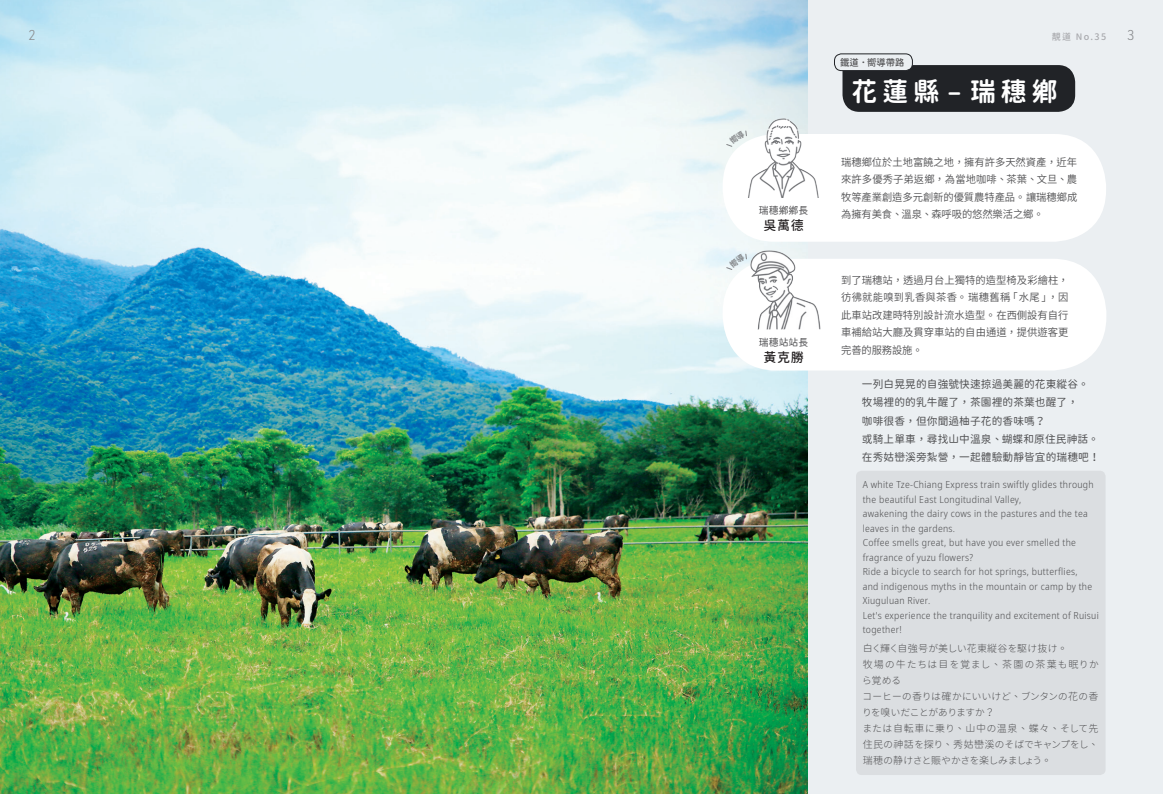
<style>
.page{position:relative;width:1163px;height:794px;background:#fff}
.page>*{position:absolute;margin:0;border:0;box-sizing:border-box;transform-origin:0 0}
.t1{font:26px "Gen Sen Rounded TW B";letter-spacing:.2em;color:#fff}
.t2{font:300 14px "URWDIN";color:#8a8c8f}
.t3{font:13px "Gen Sen Rounded TW M";letter-spacing:.05em;color:#231f20}
.t4{font:10.7px/18.3px "Gen Sen Rounded TW R";letter-spacing:.01em;color:#505052}
.t5{font:10.5px/17.5px "Source Han Sans TC";letter-spacing:-.005em;color:#505052;text-align:justify}
.t6{font:10px/16px "Gen Sen Rounded TW L";letter-spacing:.04em;color:#505052}
.t7{font:10px "Gen Sen Rounded TW R";letter-spacing:.01em;color:#505052}
.t8{font:300 semi-condensed 9.7px/14.5px "Noto Sans";letter-spacing:.03em;color:#505052}
.t9{font:9.5px "Gen Sen Rounded TW M";color:#505052}
.t10{font:9px "Gen Sen Rounded TW M";color:#a8a9ad}
</style>
<div class="page">
<div style="left:0;top:0;width:1162px;height:794px;background:#ebeff2"></div>
<img style="left:0;top:0;width:807px;height:794px">
<div style="left:855px;top:471px;width:250px;height:304px;background:#dbdee1;border-radius:6px"></div>
<div style="left:842px;top:65px;width:232px;height:47px;background:#212327"></div>
<div style="left:834px;top:54px;width:78px;height:17px;background:#ebeff2;border-radius:7px"></div>
<div style="left:833px;top:53px;width:79px;height:18px;border:1px solid #212327;border-radius:7px"></div>
<div style="left:722px;top:134px;width:383px;height:108px;background:#fff;border-radius:52px"></div>
<img style="left:741px;top:113px;width:78px;height:85px">
<div style="left:722px;top:259px;width:384px;height:111px;background:#fff;border-radius:54px"></div>
<img style="left:743px;top:245px;width:78px;height:84px">
<svg style="left:725px;top:130px;width:22px;height:18px"></svg>
<svg style="left:725px;top:253px;width:22px;height:18px"></svg>
<h2 class="t2" style="left:28px;top:26px;width:9px">2</h2>
<p class="t10" style="left:1051px;top:31px;width:56px">靚道 No.35</p>
<h2 class="t2" style="left:1126px;top:26px;width:9px">3</h2>
<p class="t9" style="left:840px;top:57px;width:66px">鐵道．嚮導帶路</p>
<p class="t7" style="left:758px;top:205px;width:51px">瑞穗鄉鄉長</p>
<h3 class="t3" style="left:763px;top:218px;width:42px">吳萬德</h3>
<p class="t7" style="left:758px;top:337px;width:51px">瑞穗站站長</p>
<h3 class="t3" style="left:763px;top:350px;width:42px">黃克勝</h3>
<h1 class="t1" style="left:851px;top:77px;width:207px">花蓮縣 –瑞穗鄉</h1>
<p class="t5" style="left:841px;top:153px;width:237px">瑞穗鄉位於土地富饒之地，擁有許多天然資產，近年來許多優秀子弟返鄉，為當地咖啡、茶葉、文旦、農牧等產業創造多元創新的優質農特產品。讓瑞穗鄉成為擁有美食、溫泉、森呼吸的悠然樂活之鄉。</p>
<p class="t5" style="left:841px;top:271px;width:229px">到了瑞穗站，透過月台上獨特的造型椅及彩繪柱，彷彿就能嗅到乳香與茶香。瑞穗舊稱「水尾」，因此車站改建時特別設計流水造型。在西側設有自行車補給站大廳及貫穿車站的自由通道，提供遊客更完善的服務設施。</p>
<p class="t4" style="left:861px;top:375px;width:239px">一列白晃晃的自強號快速掠過美麗的花東縱谷。牧場裡的的乳牛醒了，茶園裡的茶葉也醒了，<br>咖啡很香，但你聞過柚子花的香味嗎？<br>或騎上單車，尋找山中溫泉、蝴蝶和原住民神話。在秀姑巒溪旁紮營，一起體驗動靜皆宜的瑞穗吧！</p>
<p class="t8" style="left:862px;top:478px;width:237px">A white Tze-Chiang Express train swiftly glides through the beautiful East Longitudinal Valley,<br>awakening the dairy cows in the pastures and the tea leaves in the gardens.<br>Coffee smells great, but have you ever smelled the fragrance of yuzu flowers?<br>Ride a bicycle to search for hot springs, butterflies,<br>and indigenous myths in the mountain or camp by the Xiuguluan River.<br>Let's experience the tranquility and excitement of Ruisui together!</p>
<p class="t6" style="left:862px;top:641px;width:237px">白く輝く自強号が美しい花東縦谷を駆け抜け。<br>牧場の牛たちは目を覚まし、茶園の茶葉も眠りから覚める<br>コーヒーの香りは確かにいいけど、ブンタンの花の香りを嗅いだことがありますか？<br>または自転車に乗り、山中の温泉、蝶々、そして先住民の神話を探り、秀姑巒溪のそばでキャンプをし、瑞穂の静けさと賑やかさを楽しみましょう。</p>
</div>
